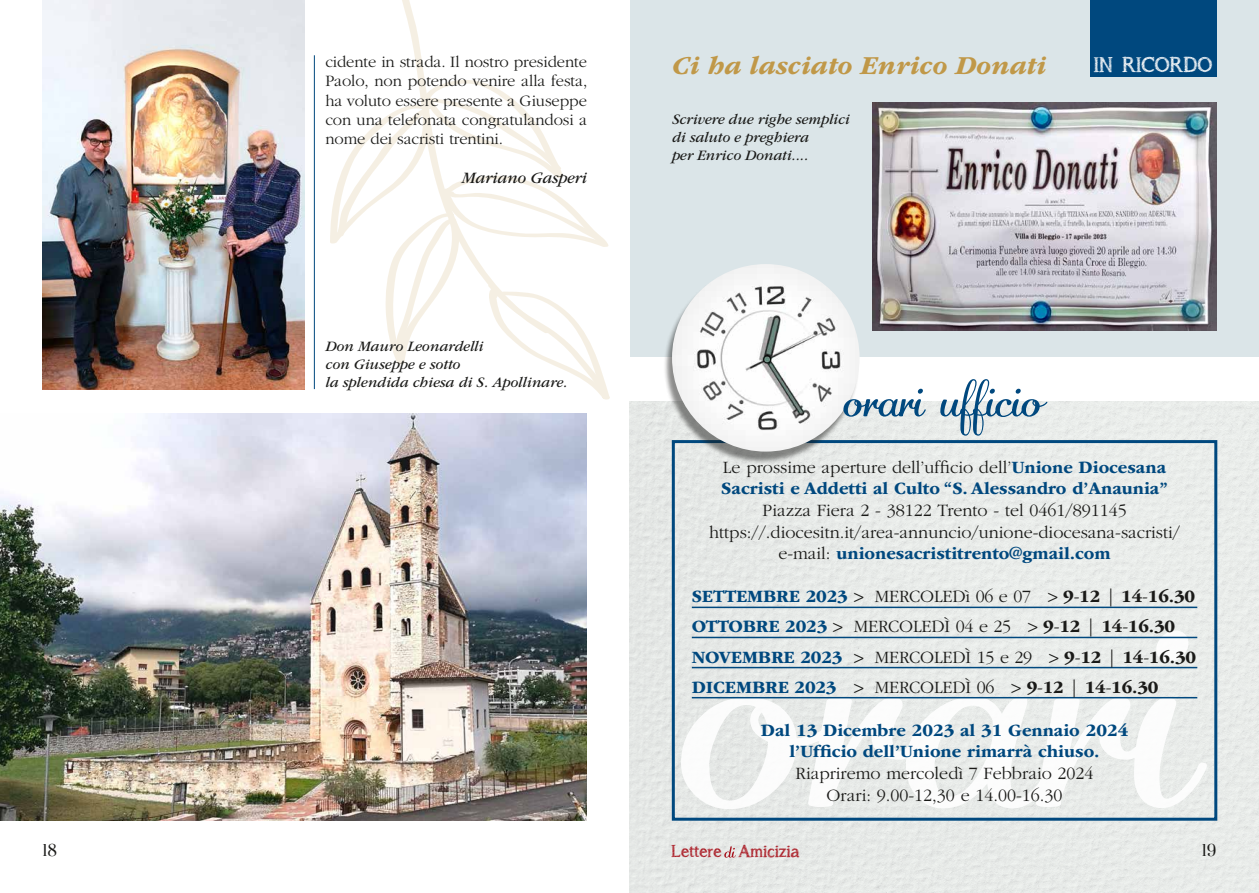
<style>
.page{position:relative;width:1259px;height:893px;background:#fff}
.page>*{position:absolute;margin:0;border:0;box-sizing:border-box;transform-origin:0 0}
.t1{font:italic 700 27px "ITC Garamond Std";color:#c09848}
.t2{font:21px "asongforjennifer";letter-spacing:.01em;color:#fff}
.t3{font:300 18px/21.6px "ITC Garamond Std";color:#1a1a18;text-align:center}
.t4{font:700 18px/21.6px "ITC Garamond Std";color:#00487e}
.t5{font:16.95px "asongforjennifer";color:#a8141e}
.t6{font:300 16.5px/19.4px "ITC Garamond Std";letter-spacing:-.005em;color:#1a1a18;text-align:justify}
.t7{font:italic 16.5px "ITC Garamond Std";letter-spacing:-.005em;color:#1a1a18}
.t8{font:italic 15px/18px "ITC Garamond Std";color:#1a1a18}
.t9{font:15px "Prata";color:#1a1a18}
.s1{font-weight:300;color:#1a1a18}
.s2{font-weight:700;color:#00487e}
.s3{font-weight:700}
</style>
<div class="page">
<svg style="left:313px;top:0;width:112px;height:334px"></svg>
<svg style="left:330px;top:78px;width:280px;height:322px"></svg>
<img style="left:0;top:413px;width:587px;height:408px">
<div style="left:629px;top:401px;width:630px;height:492px;background:#e8eae8"></div>
<svg style="left:681px;top:630px;width:526px;height:179px;fill:#e9ecea"></svg>
<svg style="left:724px;top:846px;width:12px;height:12px"></svg>
<hr style="left:692px;top:607px;width:505px;height:1px;background:#00487e">
<hr style="left:692px;top:637px;width:505px;height:1px;background:#00487e">
<hr style="left:692px;top:667px;width:505px;height:1px;background:#00487e">
<hr style="left:692px;top:697px;width:505px;height:1px;background:#00487e">
<div style="left:672px;top:440px;width:545px;height:381px;border:3px solid #00487e"></div>
<div style="left:630px;top:0;width:629px;height:356px;background:#dbe5e8"></div>
<img style="left:872px;top:102px;width:344px;height:228px">
<div style="left:1089px;top:0;width:127px;height:77px;background:#00487e"></div>
<div style="left:663px;top:268px;width:196px;height:196px;background:#1a1a18;opacity:.5"></div>
<img style="left:672px;top:264px;width:187px;height:188px;border-radius:94px">
<svg style="left:843px;top:379px;width:204px;height:57px"></svg>
<img style="left:43px;top:0;width:261px;height:390px">
<hr style="left:314px;top:55px;width:1px;height:334px;background:#00487e">
<p class="t6" style="left:325px;top:52px;width:263px">cidente in strada. Il nostro presidente Paolo, non potendo venire alla festa, ha voluto essere presente a Giuseppe con una telefonata congratulandosi a nome dei sacristi trentini.</p>
<p class="t7" style="left:462px;top:169px;width:127px">Mariano Gasperi</p>
<p class="t8" style="left:325px;top:337px;width:244px">Don Mauro Leonardelli<br>con Giuseppe e sotto<br>la splendida chiesa di S. Apollinare.</p>
<h1 class="t1" style="left:672px;top:51px;width:376px">Ci ha lasciato Enrico Donati</h1>
<p class="t2" style="left:1094px;top:52px;width:120px">IN RICORDO</p>
<p class="t8" style="left:672px;top:110px;width:179px">Scrivere due righe semplici di saluto e preghiera<br>per Enrico Donati....</p>
<p class="t4" style="left:721px;top:456px;width:448px"><span class="s1">Le prossime aperture dell’ufficio dell’</span>Unione Diocesana<br>Sacristi e Addetti al Culto “S. Alessandro d’Anaunia”</p>
<p class="t3" style="left:709px;top:500px;width:472px">Piazza Fiera 2 - 38122 Trento - tel 0461/891145 https://.diocesitn.it/area-annuncio/unione-diocesana-sacristi/ e-mail: <span class="s2">unionesacristitrento@gmail.com</span></p>
<p class="t3" style="left:692px;top:582px;width:506px;line-height:30.2px;text-align:left"><span class="s2">SETTEMBRE 2023</span> &gt; MERCOLEDì 06 e 07 &gt; <span class="s3">9</span>-<span class="s3">12</span> | <span class="s3">14</span>-<span class="s3">16.30<br></span><span class="s2">OTTOBRE 2023</span> &gt; MERCOLEDÌ 04 e 25 &gt; <span class="s3">9</span>-<span class="s3">12</span> | <span class="s3">14</span>-<span class="s3">16.30<br></span><span class="s2">NOVEMBRE 2023</span> &gt; MERCOLEDÌ 15 e 29 &gt; <span class="s3">9</span>-<span class="s3">12</span> | <span class="s3">14</span>-<span class="s3">16.30<br></span><span class="s2">DICEMBRE 2023</span> &gt; MERCOLEDÌ 06 &gt; <span class="s3">9</span>-<span class="s3">12</span> | <span class="s3">14</span>-<span class="s3">16.30</span></p>
<p class="t4" style="left:761px;top:719px;width:369px;text-align:center">Dal 13 Dicembre 2023 al 31 Gennaio 2024 l’Ufficio dell’Unione rimarrà chiuso.</p>
<p class="t3" style="left:795px;top:763px;width:299px">Riapriremo mercoledì 7 Febbraio 2024<br>Orari: 9.00-12,30 e 14.00-16.30</p>
<p class="t9" style="left:43px;top:841px;width:16px">18</p>
<p class="t5" style="left:671px;top:841px;width:129px">Lettere Amicizia</p>
<p class="t9" style="left:1201px;top:841px;width:16px">19</p>
</div>
